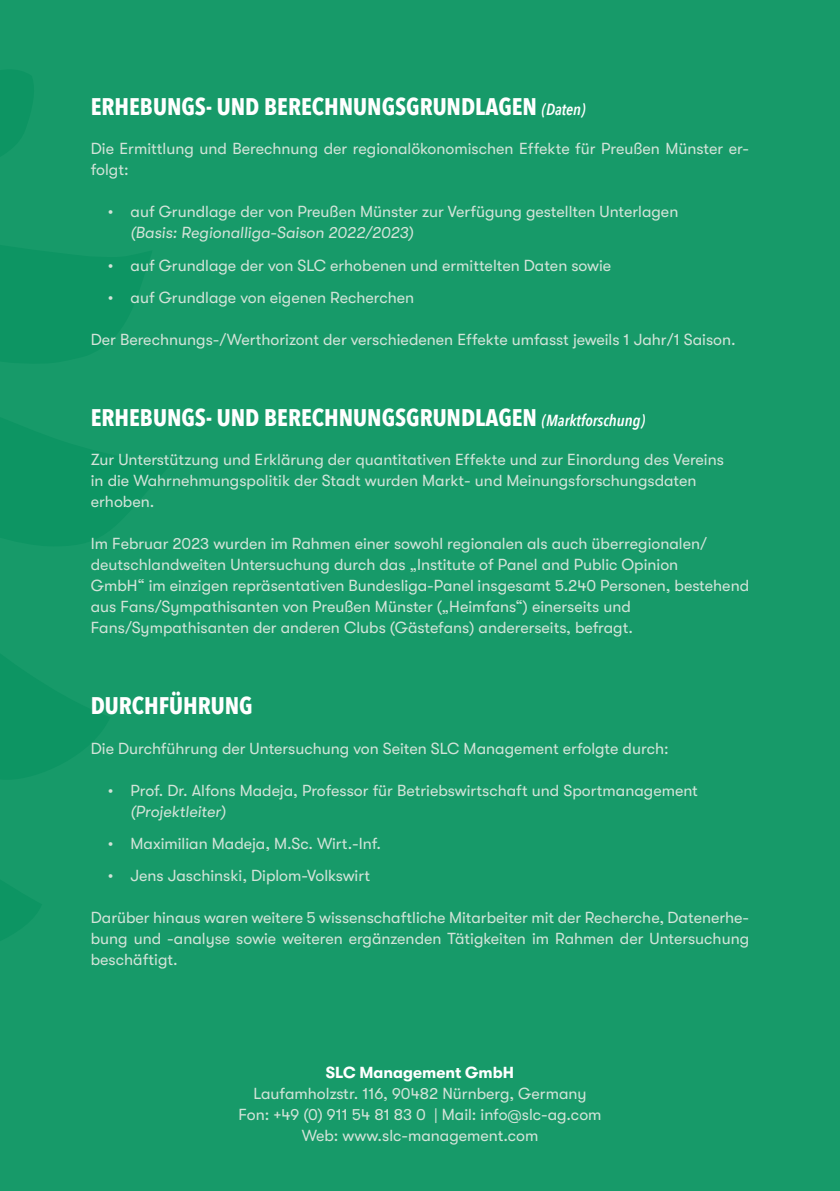
<style>
.page{position:relative;width:840px;height:1191px;background:#fff}
.page>*{position:absolute;margin:0;border:0;box-sizing:border-box;transform-origin:0 0}
.t1{font:700 24px "Avenir Next Condensed";color:#fff}
.t2{font:16px/21px "GT Walsheim Pro";color:#d2e3d8}
.t3{font:italic 16px "GT Walsheim Pro";color:#d2e3d8}
.t4{font:700 16px "GT Walsheim Pro";color:#fff}
.s1{font-weight:600;font-style:italic;font-size:16px}
</style>
<div class="page">
<div style="left:0;top:0;width:839px;height:1191px;background:#179a69"></div>
<h1 class="t1" style="left:91px;top:92px;width:496px">ERHEBUNGS- UND BERECHNUNGSGRUNDLAGEN <span class="s1">(Daten)</span></h1>
<p class="t2" style="left:91px;top:138px;width:659px">Die Ermittlung und Berechnung der regionalökonomischen Effekte für Preußen Münster er&shy;folgt:</p>
<p class="t2" style="left:108px;top:201px;width:571px">• auf Grundlage der von Preußen Münster zur Verfügung gestellten Unterlagen</p>
<p class="t3" style="left:130px;top:224px;width:284px">(Basis: Regionalliga-Saison 2022/2023)</p>
<p class="t2" style="left:108px;top:255px;width:504px">• auf Grundlage der von SLC erhobenen und ermittelten Daten sowie</p>
<p class="t2" style="left:108px;top:287px;width:308px">• auf Grundlage von eigenen Recherchen</p>
<p class="t2" style="left:91px;top:329px;width:646px">Der Berechnungs-/Werthorizont der verschiedenen Effekte umfasst jeweils 1 Jahr/1 Saison.</p>
<h1 class="t1" style="left:91px;top:402px;width:555px">ERHEBUNGS- UND BERECHNUNGSGRUNDLAGEN <span class="s1">(Marktforschung)</span></h1>
<p class="t2" style="left:91px;top:449px;width:634px">Zur Unterstützung und Erklärung der quantitativen Effekte und zur Einordung des Vereins in die Wahrnehmungspolitik der Stadt wurden Markt- und Meinungsforschungsdaten erhoben.</p>
<p class="t2" style="left:91px;top:533px;width:659px">Im Februar 2023 wurden im Rahmen einer sowohl regionalen als auch überregionalen/ deutschlandweiten Untersuchung durch das „Institute of Panel and Public Opinion<br>GmbH“ im einzigen repräsentativen Bundesliga-Panel insgesamt 5.240 Personen, bestehend aus Fans/Sympathisanten von Preußen Münster („Heimfans“) einerseits und Fans/Sympathisanten der anderen Clubs (Gästefans) andererseits, befragt.</p>
<h1 class="t1" style="left:91px;top:691px;width:163px">DURCHFÜHRUNG</h1>
<p class="t2" style="left:91px;top:737px;width:579px">Die Durchführung der Untersuchung von Seiten SLC Management erfolgte durch:</p>
<p class="t2" style="left:108px;top:779px;width:591px">• Prof. Dr. Alfons Madeja, Professor für Betriebswirtschaft und Sportmanagement</p>
<p class="t3" style="left:130px;top:802px;width:97px">(Projektleiter)</p>
<p class="t2" style="left:108px;top:833px;width:274px">• Maximilian Madeja, M.Sc. Wirt.-Inf.</p>
<p class="t2" style="left:108px;top:865px;width:264px">• Jens Jaschinski, Diplom-Volkswirt</p>
<p class="t2" style="left:91px;top:907px;width:659px;text-align:justify">Darüber hinaus waren weitere 5 wissenschaftliche Mitarbeiter mit der Recherche, Datenerhe&shy;bung und -analyse sowie weiteren ergänzenden Tätigkeiten im Rahmen der Untersuchung beschäftigt.</p>
<p class="t4" style="left:326px;top:1063px;width:189px">SLC Management GmbH</p>
<p class="t2" style="left:238px;top:1083px;width:364px;text-align:center">Laufamholzstr. 116, 90482 Nürnberg, Germany<br>Fon: +49 (0) 911 54 81 83 0 | Mail: info@slc-ag.com<br>Web: www.slc-management.com</p>
</div>
